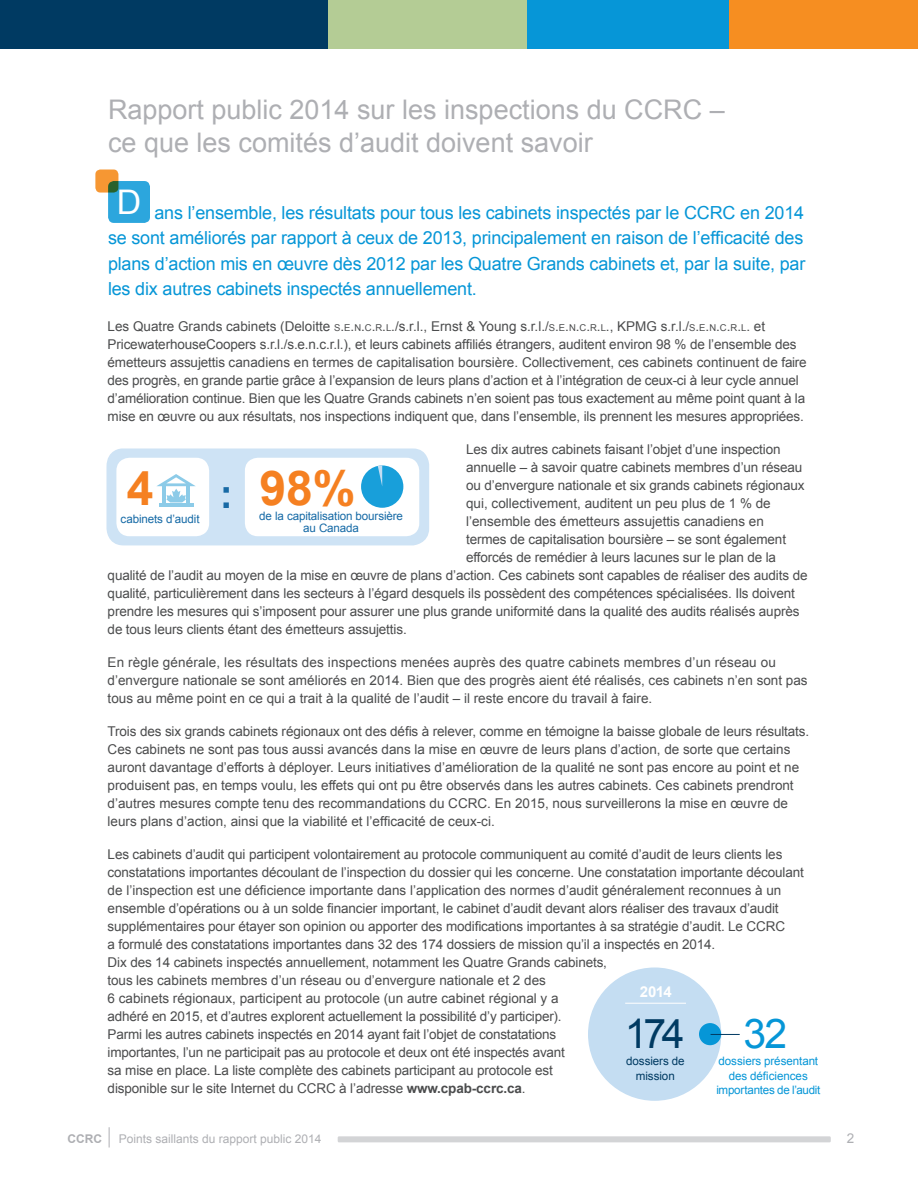
<style>
.page{position:relative;width:918px;height:1188px;background:#fff}
.page>*{position:absolute;margin:0;border:0;box-sizing:border-box;transform-origin:0 0}
.t1{font:700 48px "Arial";color:#f58021}
.t2{font:40.95px "Arial";color:#003a62}
.t3{font:40.95px "Arial";color:#0696d7}
.t4{font:700 39.3px "Arial";color:#186aa5}
.t5{font:33.9px "Arial";color:#fff}
.t6{font:27px/33px "Arial";color:#aeafb3}
.t7{font:18px/25.5px "Arial";letter-spacing:-.01em;color:#0696d7;text-align:justify}
.t8{font:700 15px "Arial";color:#fff}
.t9{font:13.5px/18px "Arial";letter-spacing:-.01em;color:#4b4c4d}
.t10{font:13.5px "Arial";color:#aeafb3}
.t11{font:12px "Arial";color:#aeafb3}
.t12{font:700 12px "Arial";color:#aeafb3}
.t13{font:11.55px/14.2px "Arial";letter-spacing:-.01em;color:#0696d7;text-align:center}
.t14{font:11.55px "Arial";letter-spacing:-.01em;color:#166aa6}
.t15{font:11.55px/14.2px "Arial";letter-spacing:-.005em;color:#003a62;text-align:center}
.s1{font-size:9.45px}
.s2{font-style:inherit}
.s3{font-weight:700}
</style>
<div class="page">
<div style="left:108px;top:181px;width:42px;height:42px;background:#2ca6dd;border-radius:6px"></div>
<svg style="left:95px;top:170px;width:23px;height:23px"></svg>
<div style="left:588px;top:968px;width:133px;height:133px;background:#c4ddf2;border-radius:50%"></div>
<div style="left:699px;top:1023px;width:22px;height:22px;background:#0696d7;border-radius:50%"></div>
<hr style="left:625px;top:1003px;width:61px;height:1px;background:#fff">
<svg style="left:711px;top:1034px;width:29px;height:1px"></svg>
<div style="left:338px;top:1136px;width:493px;height:6px;background:#d3d4d6"></div>
<svg style="left:109px;top:1127px;width:1px;height:21px"></svg>
<svg style="left:106px;top:448px;width:323px;height:97px"></svg>
<div style="left:0;top:0;width:327px;height:49px;background:#003a62"></div>
<div style="left:526px;top:0;width:203px;height:49px;background:#0696d7"></div>
<div style="left:328px;top:0;width:198px;height:49px;background:#b4cc95"></div>
<div style="left:729px;top:0;width:189px;height:49px;background:#f68e21"></div>
<h3 class="t6" style="left:108px;top:93px;width:618px">Rapport public 2014 sur les inspections du CCRC – ce que les comités d’audit doivent savoir</h3>
<h3 class="t5" style="left:117px;top:180px;width:26px">D</h3>
<p class="t7" style="left:108px;top:200px;width:699px;text-indent:46px">ans l’ensemble, les résultats pour tous les cabinets inspectés par le CCRC en 2014 se sont améliorés par rapport à ceux de 2013, principalement en raison de l’efficacité des plans d’action mis en œuvre dès 2012 par les Quatre Grands cabinets et, par la suite, par les dix autres cabinets inspectés annuellement.</p>
<p class="t9" style="left:108px;top:317px;width:700px">Les Quatre Grands cabinets (Deloitte <span class="s1">S</span><span class="s2">.</span><span class="s1">E</span><span class="s2">.</span><span class="s1">N</span><span class="s2">.</span><span class="s1">C</span><span class="s2">.</span><span class="s1">R</span><span class="s2">.</span><span class="s1">L</span><span class="s2">.</span>/s.r.l., Ernst &amp; Young s.r.l./<span class="s1">S</span><span class="s2">.</span><span class="s1">E</span><span class="s2">.</span><span class="s1">N</span><span class="s2">.</span><span class="s1">C</span><span class="s2">.</span><span class="s1">R</span><span class="s2">.</span><span class="s1">L</span><span class="s2">.</span>, KPMG s.r.l./<span class="s1">S</span><span class="s2">.</span><span class="s1">E</span><span class="s2">.</span><span class="s1">N</span><span class="s2">.</span><span class="s1">C</span><span class="s2">.</span><span class="s1">R</span><span class="s2">.</span><span class="s1">L</span><span class="s2">.</span> et PricewaterhouseCoopers s.r.l./s.e.n.c.r.l.), et leurs cabinets affiliés étrangers, auditent environ 98 % de l’ensemble des émetteurs assujettis canadiens en termes de capitalisation boursière. Collectivement, ces cabinets continuent de faire des progrès, en grande partie grâce à l’expansion de leurs plans d’action et à l’intégration de ceux-ci à leur cycle annuel d’amélioration continue. Bien que les Quatre Grands cabinets n’en soient pas tous exactement au même point quant à la mise en œuvre ou aux résultats, nos inspections indiquent que, dans l’ensemble, ils prennent les mesures appropriées.</p>
<p class="t9" style="left:466px;top:440px;width:316px">Les dix autres cabinets faisant l’objet d’une inspection</p>
<p class="t9" style="left:466px;top:458px;width:338px">annuelle – à savoir quatre cabinets membres d’un réseau</p>
<p class="t9" style="left:466px;top:476px;width:340px">ou d’envergure nationale et six grands cabinets régionaux</p>
<p class="t9" style="left:466px;top:494px;width:306px">qui, collectivement, auditent un peu plus de 1 % de</p>
<p class="t9" style="left:466px;top:512px;width:299px">l’ensemble des émetteurs assujettis canadiens en</p>
<p class="t9" style="left:466px;top:530px;width:321px">termes de capitalisation boursière – se sont également</p>
<p class="t9" style="left:466px;top:548px;width:311px">efforcés de remédier à leurs lacunes sur le plan de la</p>
<p class="t9" style="left:108px;top:566px;width:701px">qualité de l’audit au moyen de la mise en œuvre de plans d’action. Ces cabinets sont capables de réaliser des audits de</p>
<p class="t9" style="left:108px;top:584px;width:689px">qualité, particulièrement dans les secteurs à l’égard desquels ils possèdent des compétences spécialisées. Ils doivent</p>
<p class="t9" style="left:108px;top:602px;width:693px">prendre les mesures qui s’imposent pour assurer une plus grande uniformité dans la qualité des audits réalisés auprès</p>
<p class="t9" style="left:108px;top:620px;width:301px">de tous leurs clients étant des émetteurs assujettis.</p>
<p class="t9" style="left:108px;top:653px;width:702px">En règle générale, les résultats des inspections menées auprès des quatre cabinets membres d’un réseau ou d’envergure nationale se sont améliorés en 2014. Bien que des progrès aient été réalisés, ces cabinets n’en sont pas tous au même point en ce qui a trait à la qualité de l’audit – il reste encore du travail à faire.</p>
<p class="t9" style="left:108px;top:722px;width:703px">Trois des six grands cabinets régionaux ont des défis à relever, comme en témoigne la baisse globale de leurs résultats.<br>Ces cabinets ne sont pas tous aussi avancés dans la mise en œuvre de leurs plans d’action, de sorte que certains auront davantage d’efforts à déployer. Leurs initiatives d’amélioration de la qualité ne sont pas encore au point et ne produisent pas, en temps voulu, les effets qui ont pu être observés dans les autres cabinets. Ces cabinets prendront d’autres mesures compte tenu des recommandations du CCRC. En 2015, nous surveillerons la mise en œuvre de leurs plans d’action, ainsi que la viabilité et l’efficacité de ceux-ci.</p>
<p class="t9" style="left:108px;top:845px;width:698px">Les cabinets d’audit qui participent volontairement au protocole communiquent au comité d’audit de leurs clients les constatations importantes découlant de l’inspection du dossier qui les concerne. Une constatation importante découlant de l’inspection est une déficience importante dans l’application des normes d’audit généralement reconnues à un ensemble d’opérations ou à un solde financier important, le cabinet d’audit devant alors réaliser des travaux d’audit supplémentaires pour étayer son opinion ou apporter des modifications importantes à sa stratégie d’audit. Le CCRC<br>a formulé des constatations importantes dans 32 des 174 dossiers de mission qu’il a inspectés en 2014.<br>Dix des 14 cabinets inspectés annuellement, notamment les Quatre Grands cabinets,<br>tous les cabinets membres d’un réseau ou d’envergure nationale et 2 des<br>6 cabinets régionaux, participent au protocole (un autre cabinet régional y a<br>adhéré en 2015, et d’autres explorent actuellement la possibilité d’y participer).<br>Parmi les autres cabinets inspectés en 2014 ayant fait l’objet de constatations<br>importantes, l’un ne participait pas au protocole et deux ont été inspectés avant<br>sa mise en place. La liste complète des cabinets participant au protocole est<br>disponible sur le site Internet du CCRC à l’adresse <span class="s3">www.cpab-ccrc.ca</span>.</p>
<h1 class="t1" style="left:260px;top:456px;width:98px">98%</h1>
<p class="t14" style="left:303px;top:520px;width:57px">au Canada</p>
<h1 class="t1" style="left:127px;top:457px;width:28px">4</h1>
<h3 class="t4" style="left:220px;top:468px;width:15px">:</h3>
<p class="t14" style="left:259px;top:508px;width:145px">de la capitalisation boursière</p>
<p class="t14" style="left:121px;top:511px;width:80px">cabinets d’audit</p>
<p class="t8" style="left:640px;top:982px;width:33px">2014</p>
<h2 class="t2" style="left:625px;top:1007px;width:61px">174</h2>
<h2 class="t3" style="left:743px;top:1007px;width:45px">32</h2>
<p class="t15" style="left:626px;top:1054px;width:60px">dossiers de mission</p>
<p class="t13" style="left:716px;top:1054px;width:106px">dossiers présentant des déficiences importantes de l’audit</p>
<p class="t12" style="left:68px;top:1130px;width:36px">CCRC</p>
<p class="t11" style="left:119px;top:1130px;width:204px">Points saillants du rapport public 2014</p>
<p class="t10" style="left:847px;top:1129px;width:9px">2</p>
</div>
